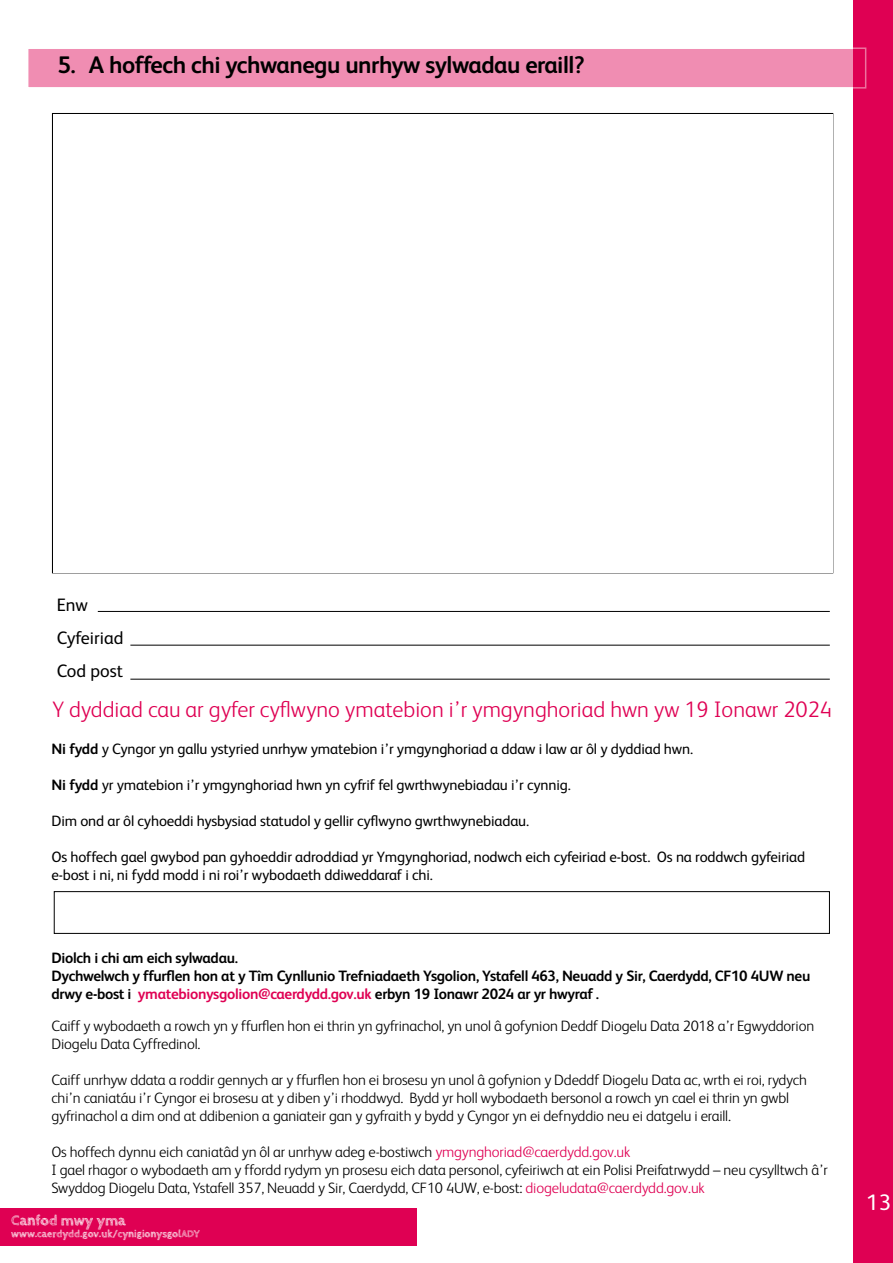
<style>
.page{position:relative;width:893px;height:1263px;background:#fff}
.page>*{position:absolute;margin:0;border:0;box-sizing:border-box;transform-origin:0 0}
.t1{font:700 24px "FS Albert";letter-spacing:-.02em;color:#000}
.t2{font:300 22.5px "FS Albert";color:#df0053}
.t3{font:22.5px "FS Albert";color:#fff}
.t4{font:18px/33px "FS Albert";color:#000}
.t5{font:300 15px/18px "FS Albert";letter-spacing:-.01em;color:#000}
.t6{font:15px "FS Albert";letter-spacing:-.01em;color:#000}
.t7{font:700 15px/18px "FS Albert";letter-spacing:-.02em;color:#000}
.t8{font:700 14.85px "Cabin Sketch";color:#fff}
.t9{font:700 10.5px "Cabin Sketch";color:#fff}
.s1{font-weight:700}
.s2{color:#df0053}
</style>
<div class="page">
<div style="left:0;top:1208px;width:417px;height:38px;background:#df0053"></div>
<div style="left:853px;top:0;width:40px;height:1263px;background:#df0053"></div>
<hr style="left:130px;top:679px;width:700px;height:1px;background:#000">
<hr style="left:130px;top:645px;width:700px;height:1px;background:#000">
<hr style="left:98px;top:611px;width:732px;height:1px;background:#000">
<div style="left:54px;top:891px;width:776px;height:43px;border:1px solid #000"></div>
<div style="left:27px;top:47px;width:839px;height:42px;background:#f08db2;border:2px solid #fff"></div>
<h2 class="t1" style="left:57px;top:49px;width:529px">5. A hoffech chi ychwanegu unrhyw sylwadau eraill?</h2>
<p class="t4" style="left:57px;top:587px;width:33px">Enw</p>
<p class="t4" style="left:57px;top:620px;width:68px">Cyfeiriad<br>Cod post</p>
<h3 class="t2" style="left:52px;top:694px;width:781px">Y dyddiad cau ar gyfer cyfwyno ymatebion i’r ymgynghoriad hwn yw 19 Ionawr 2024</h3>
<p class="t6" style="left:51px;top:739px;width:643px"><span class="s1">Ni fydd</span> y Cyngor yn gallu ystyried unrhyw ymatebion i’r ymgynghoriad a ddaw i law ar ôl y dyddiad hwn.</p>
<p class="t6" style="left:51px;top:775px;width:521px"><span class="s1">Ni fydd</span> yr ymatebion i’r ymgynghoriad hwn yn cyfrif fel gwrthwynebiadau i’r cynnig.</p>
<p class="t6" style="left:51px;top:811px;width:479px">Dim ond ar ôl cyhoeddi hysbysiad statudol y gellir cyfwyno gwrthwynebiadau.</p>
<p class="t6" style="left:51px;top:847px;width:755px">Os hoffech gael gwybod pan gyhoeddir adroddiad yr Ymgynghoriad, nodwch eich cyfeiriad e-bost. Os na roddwch gyfeiriad</p>
<p class="t6" style="left:51px;top:865px;width:383px">e-bost i ni, ni fydd modd i ni roi’r wybodaeth ddiweddaraf i chi.</p>
<p class="t7" style="left:51px;top:948px;width:760px">Diolch i chi am eich sylwadau.<br>Dychwelwch y ffurfen hon at y Tîm Cynllunio Trefniadaeth Ysgolion, Ystafell 463, Neuadd y Sir, Caerdydd, CF10 4UW neu drwy e-bost i <span class="s2">ymatebionysgolion@caerdydd.gov.uk</span> erbyn 19 Ionawr 2024 ar yr hwyraf .</p>
<p class="t5" style="left:51px;top:1016px;width:764px">Caiff y wybodaeth a rowch yn y ffurfen hon ei thrin yn gyfrinachol, yn unol â gofynion Deddf Diogelu Data 2018 a’r Egwyddorion<br>Diogelu Data Cyffredinol.</p>
<p class="t5" style="left:51px;top:1070px;width:757px">Caiff unrhyw ddata a roddir gennych ar y ffurfen hon ei brosesu yn unol â gofynion y Ddeddf Diogelu Data ac, wrth ei roi, rydych chi’n caniatáu i’r Cyngor ei brosesu at y diben y’i rhoddwyd. Bydd yr holl wybodaeth bersonol a rowch yn cael ei thrin yn gwbl gyfrinachol a dim ond at ddibenion a ganiateir gan y gyfraith y bydd y Cyngor yn ei defnyddio neu ei datgelu i eraill.</p>
<p class="t5" style="left:51px;top:1142px;width:778px">Os hoffech dynnu eich caniatâd yn ôl ar unrhyw adeg e-bostiwch <span class="s2">ymgynghoriad@caerdydd.gov.uk<br></span>I gael rhagor o wybodaeth am y ffordd rydym yn prosesu eich data personol, cyfeiriwch at ein Polisi Preifatrwydd – neu cysylltwch â’r<br>Swyddog Diogelu Data, Ystafell 357, Neuadd y Sir, Caerdydd, CF10 4UW, e-bost: <span class="s2">diogeludata@caerdydd.gov.uk</span></p>
<p class="t8" style="left:11px;top:1212px;width:116px">Canfod mwy yma</p>
<p class="t9" style="left:11px;top:1228px;width:190px">www.caerdydd.gov.uk/cynigionysgolADY</p>
<h2 class="t3" style="left:866px;top:1187px;width:26px">13</h2>
</div>
